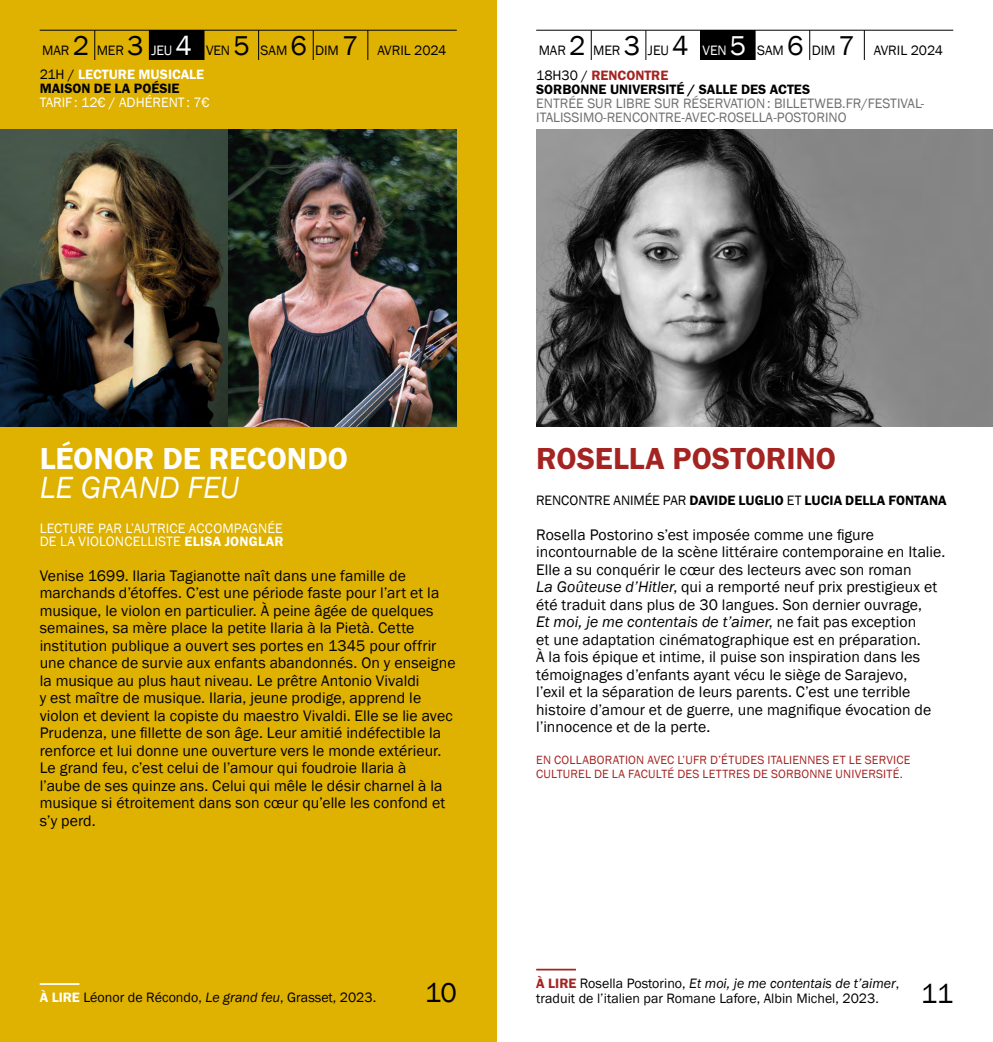
<style>
.page{position:relative;width:993px;height:1042px;background:#fff}
.page>*{position:absolute;margin:0;border:0;box-sizing:border-box;transform-origin:0 0}
.t1{font:31.5px "Franklin Gothic URW Dem";color:#a42422}
.t2{font:31.5px "Franklin Gothic URW Dem";color:#fff}
.t3{font:italic 31.5px "Franklin Gothic";letter-spacing:-.01em;color:#fff}
.t4{font:28px "Franklin Gothic";color:#000}
.t5{font:15.75px/17.5px "Franklin Gothic";letter-spacing:.005em;color:#000}
.t6{font:14px/14.9px "Franklin Gothic";color:#000}
.t7{font:14px/14px "Franklin Gothic URW Dem";color:#000}
.t8{font:14px/14px "Franklin Gothic";color:#706f6f}
.t9{font:14px/12.2px "Franklin Gothic";letter-spacing:.01em;color:#fff}
.t10{font:12.25px/14px "Franklin Gothic";letter-spacing:.015em;color:#a42422}
.s1{font-size:28px}
.s2{color:#fff}
.s3{font-size:28px;color:#fff}
.s4{font-family:"Franklin Gothic"}
.s5{color:#a42422}
.s6{font-family:"Franklin Gothic URW Dem"}
.s7{font-family:"Franklin Gothic URW Dem";color:#fff}
.s8{font-style:italic}
.s9{font-family:"Franklin Gothic URW Dem";color:#a42422}
</style>
<div class="page">
<div style="left:0;top:0;width:496px;height:1042px;background:#dfb100"></div>
<hr style="left:40px;top:983px;width:39px;height:2px;background:#fff">
<img style="left:0;top:129px;width:228px;height:298px">
<img style="left:228px;top:129px;width:228px;height:298px">
<div style="left:149px;top:30px;width:54px;height:30px;background:#000"></div>
<hr style="left:203px;top:30px;width:1px;height:30px;background:#000">
<hr style="left:94px;top:30px;width:1px;height:30px;background:#000">
<hr style="left:258px;top:30px;width:1px;height:30px;background:#000">
<hr style="left:313px;top:30px;width:1px;height:30px;background:#000">
<hr style="left:40px;top:30px;width:416px;height:1px;background:#000">
<hr style="left:367px;top:30px;width:1px;height:30px;background:#000">
<hr style="left:536px;top:968px;width:39px;height:2px;background:#a42422">
<img style="left:536px;top:129px;width:456px;height:298px">
<div style="left:699px;top:30px;width:55px;height:30px;background:#000"></div>
<hr style="left:590px;top:30px;width:1px;height:30px;background:#000">
<hr style="left:645px;top:30px;width:1px;height:30px;background:#000">
<hr style="left:754px;top:30px;width:1px;height:30px;background:#000">
<hr style="left:809px;top:30px;width:1px;height:30px;background:#000">
<hr style="left:536px;top:30px;width:416px;height:1px;background:#000">
<hr style="left:863px;top:30px;width:1px;height:30px;background:#000">
<p class="t6" style="left:42px;top:43px;width:405px">MAR <span class="s1">2</span> MER <span class="s1">3</span> <span class="s2">JEU</span> <span class="s3">4</span> VEN <span class="s1">5</span> SAM <span class="s1">6</span> DIM <span class="s1">7</span> AVRIL 2024</p>
<p class="t7" style="left:40px;top:67px;width:166px"><span class="s4">21H /</span> <span class="s2">LECTURE MUSICALE<br></span>MAISON DE LA POÉSIE</p>
<p class="t9" style="left:40px;top:97px;width:172px">TARIF: 12€ / ADHÉRENT : 7€</p>
<p class="t6" style="left:538px;top:43px;width:405px">MAR <span class="s1">2</span> MER <span class="s1">3</span> JEU <span class="s1">4</span> <span class="s2">VEN</span> <span class="s3">5</span> SAM <span class="s1">6</span> DIM <span class="s1">7</span> AVRIL 2024</p>
<p class="t7" style="left:536px;top:68px;width:275px"><span class="s4">18H30 /</span> <span class="s5">RENCONTRE<br></span>SORBONNE UNIVERSITÉ / SALLE DES ACTES</p>
<p class="t8" style="left:536px;top:96px;width:389px">ENTRÉE SUR LIBRE SUR RÉSERVATION: BILLETWEB.FR/FESTIVAL-<br>ITALISSIMO-RENCONTRE-AVEC-ROSELLA-POSTORINO</p>
<h1 class="t2" style="left:40px;top:439px;width:309px">LÉONOR DE RECONDO</h1>
<h1 class="t3" style="left:40px;top:468px;width:201px">LE GRAND FEU</h1>
<p class="t9" style="left:40px;top:523px;width:245px">LECTURE PAR L’AUTRICE ACCOMPAGNÉE<br>DE LA VIOLONCELLISTE <span class="s6">ELISA JONGLAR</span></p>
<p class="t5" style="left:40px;top:567px;width:417px">Venise 1699. Ilaria Tagianotte naît dans une famille de marchands d’étoffes. C’est une période faste pour l’art et la musique, le violon en particulier. À peine âgée de quelques semaines, sa mère place la petite Ilaria à la Pietà. Cette institution publique a ouvert ses portes en 1345 pour offrir une chance de survie aux enfants abandonnés. On y enseigne la musique au plus haut niveau. Le prêtre Antonio Vivaldi<br>y est maître de musique. Ilaria, jeune prodige, apprend le violon et devient la copiste du maestro Vivaldi. Elle se lie avec Prudenza, une fillette de son âge. Leur amitié indéfectible la renforce et lui donne une ouverture vers le monde extérieur.<br>Le grand feu, c’est celui de l’amour qui foudroie Ilaria à<br>l’aube de ses quinze ans. Celui qui mêle le désir charnel à la musique si étroitement dans son cœur qu’elle les confond et s’y perd.</p>
<p class="t6" style="left:40px;top:990px;width:338px"><span class="s7">À LIRE</span> Léonor de Récondo, <span class="s8">Le grand feu</span>, Grasset, 2023.</p>
<h2 class="t4" style="left:424px;top:975px;width:33px">10</h2>
<h1 class="t1" style="left:536px;top:439px;width:301px">ROSELLA POSTORINO</h1>
<p class="t7" style="left:536px;top:493px;width:412px"><span class="s4">RENCONTRE ANIMÉE PAR</span> DAVIDE LUGLIO <span class="s4">ET</span> LUCIA DELLA FONTANA</p>
<p class="t5" style="left:536px;top:526px;width:410px">Rosella Postorino s’est imposée comme une figure incontournable de la scène littéraire contemporaine en Italie.<br>Elle a su conquérir le cœur des lecteurs avec son roman<br><span class="s8">La Goûteuse d’Hitler</span>, qui a remporté neuf prix prestigieux et été traduit dans plus de 30 langues. Son dernier ouvrage,<br><span class="s8">Et moi, je me contentais de t’aimer</span>, ne fait pas exception<br>et une adaptation cinématographique est en préparation.<br>À la fois épique et intime, il puise son inspiration dans les témoignages d’enfants ayant vécu le siège de Sarajevo,<br>l’exil et la séparation de leurs parents. C’est une terrible histoire d’amour et de guerre, une magnifique évocation de l’innocence et de la perte.</p>
<p class="t10" style="left:536px;top:753px;width:376px">EN COLLABORATION AVEC L’UFR D’ÉTUDES ITALIENNES ET LE SERVICE<br>CULTUREL DE LA FACULTÉ DES LETTRES DE SORBONNE UNIVERSITÉ.</p>
<p class="t6" style="left:536px;top:976px;width:364px"><span class="s9">À LIRE</span> Rosella Postorino, <span class="s8">Et moi, je me contentais de t’aimer</span>, traduit de l’italien par Romane Lafore, Albin Michel, 2023.</p>
<h2 class="t4" style="left:920px;top:976px;width:34px">11</h2>
</div>
